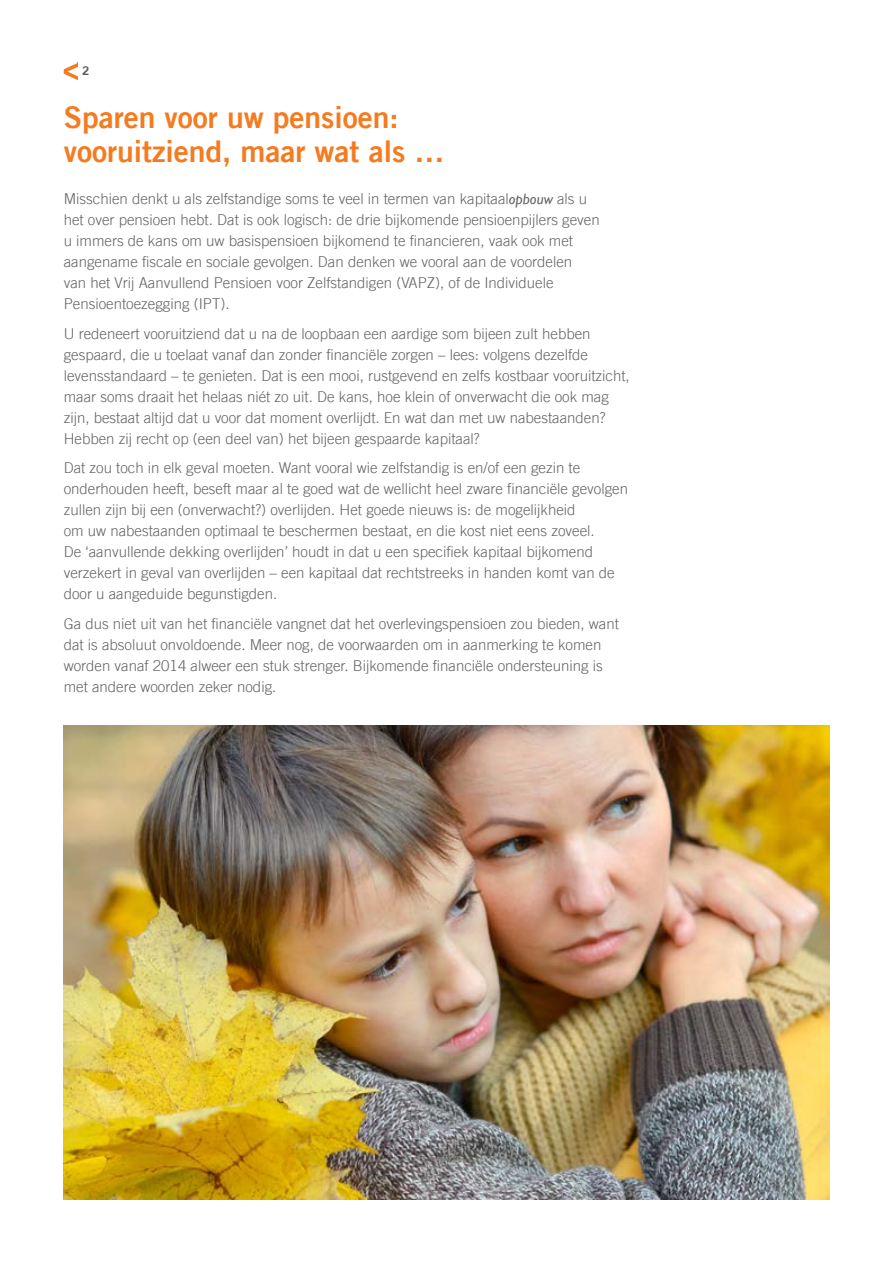
<style>
.page{position:relative;width:893px;height:1263px;background:#fff}
.page>*{position:absolute;margin:0;border:0;box-sizing:border-box;transform-origin:0 0}
.t1{font:30px/33.8px "Trade Gothic LT Bold Two";color:#f47b20}
.t2{font:300 15px/21px "Trade Gothic LT";color:#636466}
.t3{font:12px "Trade Gothic LT Bold Two";color:#58595b}
.s1{font-family:"Gill Sans";font-weight:400;font-style:italic}
</style>
<div class="page">
<svg style="left:64px;top:62px;width:14px;height:18px"></svg>
<img style="left:64px;top:725px;width:765px;height:474px">
<p class="t3" style="left:82px;top:63px;width:9px">2</p>
<h1 class="t1" style="left:64px;top:100px;width:382px">Sparen voor uw pensioen: vooruitziend, maar wat als …</h1>
<p class="t2" style="left:64px;top:188px;width:537px">Misschien denkt u als zelfstandige soms te veel in termen van kapitaal<span class="s1">opbouw</span> als u het over pensioen hebt. Dat is ook logisch: de drie bijkomende pensioenpijlers geven u immers de kans om uw basispensioen bijkomend te financieren, vaak ook met aangename fiscale en sociale gevolgen. Dan denken we vooral aan de voordelen<br>van het Vrij Aanvullend Pensioen voor Zelfstandigen (VAPZ), of de Individuele Pensioentoezegging (IPT).</p>
<p class="t2" style="left:64px;top:322px;width:567px">U redeneert vooruitziend dat u na de loopbaan een aardige som bijeen zult hebben gespaard, die u toelaat vanaf dan zonder financiële zorgen – lees: volgens dezelfde levensstandaard – te genieten. Dat is een mooi, rustgevend en zelfs kostbaar vooruitzicht, maar soms draait het helaas niét zo uit. De kans, hoe klein of onverwacht die ook mag zijn, bestaat altijd dat u voor dat moment overlijdt. En wat dan met uw nabestaanden?<br>Hebben zij recht op (een deel van) het bijeen gespaarde kapitaal?</p>
<p class="t2" style="left:64px;top:457px;width:566px">Dat zou toch in elk geval moeten. Want vooral wie zelfstandig is en/of een gezin te onderhouden heeft, beseft maar al te goed wat de wellicht heel zware financiële gevolgen zullen zijn bij een (onverwacht?) overlijden. Het goede nieuws is: de mogelijkheid<br>om uw nabestaanden optimaal te beschermen bestaat, en die kost niet eens zoveel.<br>De ‘aanvullende dekking overlijden’ houdt in dat u een specifiek kapitaal bijkomend verzekert in geval van overlijden – een kapitaal dat rechtstreeks in handen komt van de door u aangeduide begunstigden.</p>
<p class="t2" style="left:64px;top:612px;width:557px">Ga dus niet uit van het financiële vangnet dat het overlevingspensioen zou bieden, want dat is absoluut onvoldoende. Meer nog, de voorwaarden om in aanmerking te komen worden vanaf 2014 alweer een stuk strenger. Bijkomende financiële ondersteuning is met andere woorden zeker nodig.</p>
</div>
